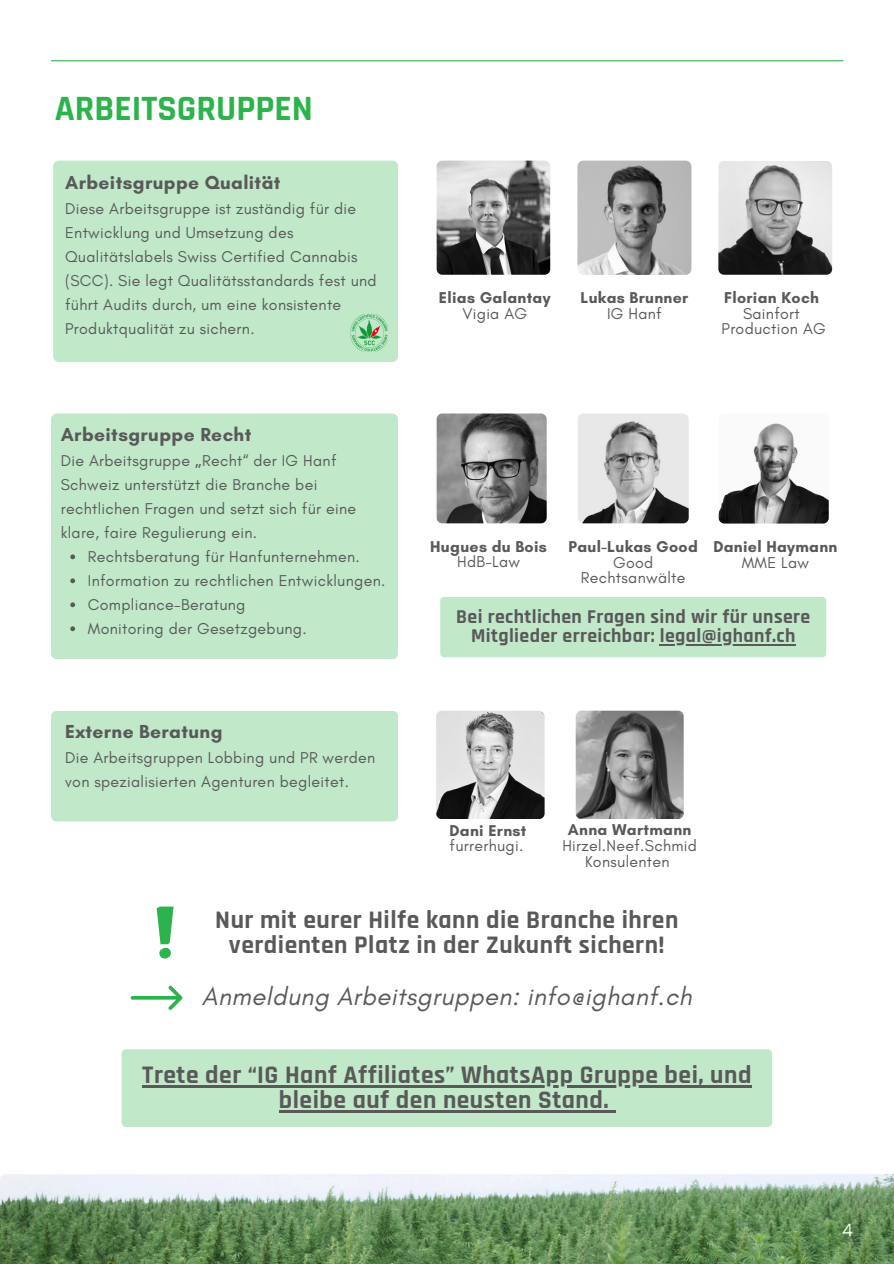
<style>
.page{position:relative;width:894px;height:1264px;background:#fff}
.page>*{position:absolute;margin:0;border:0;box-sizing:border-box;transform-origin:0 0}
.t1{font:700 36px "Rajdhani";color:#2db34b}
.t2{font:700 25.5px/24.8px "Rajdhani";letter-spacing:.02em;color:#595959;text-align:center}
.t3{font:italic 25.5px "Glacial Indifference";letter-spacing:.02em;color:#595959}
.t4{font:700 19.65px/19.2px "Rajdhani";letter-spacing:.02em;color:#595959;text-align:center}
.t5{font:700 19.2px "Glacial Indifference";letter-spacing:.02em;color:#595959}
.t6{font:18px "Glacial Indifference";color:#fff}
.t7{font:15.9px/24px "Glacial Indifference";letter-spacing:.02em;color:#595959}
.t8{font:700 15.9px/15.8px "Glacial Indifference";letter-spacing:.02em;color:#595959;text-align:center}
.s1{font-family:"Noto Sans"}
.s2{font-weight:400}
.s3{font-weight:700}
</style>
<div class="page">
<hr style="left:51px;top:60px;width:792px;height:1px;background:#2db34b">
<img style="left:436px;top:413px;width:110px;height:110px;border-radius:6px">
<img style="left:577px;top:413px;width:111px;height:110px;border-radius:6px">
<img style="left:718px;top:413px;width:110px;height:110px;border-radius:6px">
<div style="left:51px;top:413px;width:346px;height:246px;background:#c0e8c9;border-radius:6px"></div>
<div style="left:53px;top:161px;width:345px;height:201px;background:#c0e8c9;border-radius:6px"></div>
<img style="left:436px;top:161px;width:114px;height:113px;border-radius:6px">
<img style="left:350px;top:314px;width:37px;height:37px;border-radius:6px">
<img style="left:575px;top:710px;width:108px;height:108px;border-radius:6px">
<img style="left:436px;top:710px;width:108px;height:108px;border-radius:6px">
<div style="left:51px;top:710px;width:347px;height:111px;background:#c0e8c9;border-radius:6px"></div>
<img style="left:0;top:1174px;width:893px;height:89px">
<svg style="left:157px;top:906px;width:16px;height:52px"></svg>
<svg style="left:131px;top:985px;width:51px;height:25px"></svg>
<img style="left:577px;top:161px;width:114px;height:114px;border-radius:6px">
<img style="left:718px;top:161px;width:113px;height:114px;border-radius:6px">
<svg style="left:70px;top:554px;width:5px;height:5px"></svg>
<svg style="left:70px;top:578px;width:5px;height:5px"></svg>
<svg style="left:70px;top:602px;width:5px;height:5px"></svg>
<svg style="left:70px;top:626px;width:5px;height:5px"></svg>
<div style="left:121px;top:1049px;width:650px;height:77px;background:#c0e8c9;border-radius:5px"></div>
<hr style="left:142px;top:1085px;width:609px;height:2px;background:#595959">
<hr style="left:279px;top:1109px;width:330px;height:3px;background:#595959">
<svg style="left:609px;top:1110px;width:6px;height:2px"></svg>
<div style="left:440px;top:597px;width:386px;height:60px;background:#c0e8c9;border-radius:4px"></div>
<hr style="left:659px;top:644px;width:136px;height:2px;background:#595959">
<p class="t1" style="left:55px;top:86px;width:259px">ARBEITSGRUPPEN</p>
<p class="t5" style="left:65px;top:171px;width:217px">Arbeitsgruppe Qualität</p>
<h1 class="t7" style="left:65px;top:196px;width:313px">Diese Arbeitsgruppe ist zuständig für die Entwicklung und Umsetzung des Qualitätslabels Swiss Certified Cannabis (SCC). Sie legt Qualitätsstandards fest und führt Audits durch, um eine konsistente Produktqualität zu sichern.</h1>
<p class="t5" style="left:61px;top:422px;width:192px">Arbeitsgruppe Recht</p>
<p class="t7" style="left:61px;top:448px;width:297px">Die Arbeitsgruppe <span class="s1">„</span>Recht“ der IG Hanf Schweiz unterstützt die Branche bei rechtlichen Fragen und setzt sich für eine klare, faire Regulierung ein.</p>
<p class="t7" style="left:88px;top:544px;width:273px">Rechtsberatung für Hanfunternehmen.</p>
<p class="t7" style="left:88px;top:568px;width:299px">Information zu rechtlichen Entwicklungen.</p>
<p class="t7" style="left:88px;top:592px;width:159px">Compliance-Beratung</p>
<p class="t7" style="left:88px;top:616px;width:220px">Monitoring der Gesetzgebung.</p>
<p class="t5" style="left:65px;top:719px;width:159px">Externe Beratung</p>
<p class="t7" style="left:65px;top:745px;width:312px">Die Arbeitsgruppen Lobbing und PR werden von spezialisierten Agenturen begleitet.</p>
<p class="t8" style="left:439px;top:289px;width:113px">Elias Galantay</p>
<p class="t7" style="left:462px;top:301px;width:66px">Vigia AG</p>
<p class="t8" style="left:580px;top:289px;width:109px">Lukas Brunner</p>
<p class="t7" style="left:607px;top:301px;width:56px">IG Hanf</p>
<p class="t8" style="left:723px;top:289px;width:96px">Florian Koch</p>
<p class="t7" style="left:742px;top:301px;width:58px">Sainfort</p>
<p class="t7" style="left:721px;top:317px;width:106px">Production AG</p>
<p class="t8" style="left:430px;top:538px;width:118px">Hugues du Bois</p>
<p class="t7" style="left:457px;top:550px;width:64px">HdB-Law</p>
<p class="t8" style="left:568px;top:538px;width:131px">Paul-Lukas Good</p>
<p class="t7" style="left:580px;top:554px;width:106px;line-height:15.8px;text-align:center">Good<br>Rechtsanwälte</p>
<p class="t8" style="left:713px;top:538px;width:126px">Daniel Haymann<br><span class="s2">MME Law</span></p>
<h4 class="t4" style="left:456px;top:608px;width:355px">Bei rechtlichen Fragen sind wir für unsere<br>Mitglieder erreichbar: legal@ighanf.ch</h4>
<p class="t8" style="left:449px;top:822px;width:78px">Dani Ernst</p>
<p class="t7" style="left:449px;top:833px;width:75px">furrerhugi.</p>
<p class="t7" style="left:562px;top:822px;width:136px;line-height:15.8px;text-align:center"><span class="s3">Anna Wartmann<br></span>Hirzel.Neef.Schmid<br>Konsulenten</p>
<p class="t2" style="left:215px;top:908px;width:464px">Nur mit eurer Hilfe kann die Branche ihren verdienten Platz in der Zukunft sichern!</p>
<p class="t3" style="left:202px;top:980px;width:491px">Anmeldung Arbeitsgruppen: info@ighanf.ch</p>
<p class="t2" style="left:142px;top:1063px;width:610px">Trete der “IG Hanf Affiliates” WhatsApp Gruppe bei, und bleibe auf den neusten Stand.</p>
<p class="t6" style="left:842px;top:1218px;width:12px">4</p>
</div>
